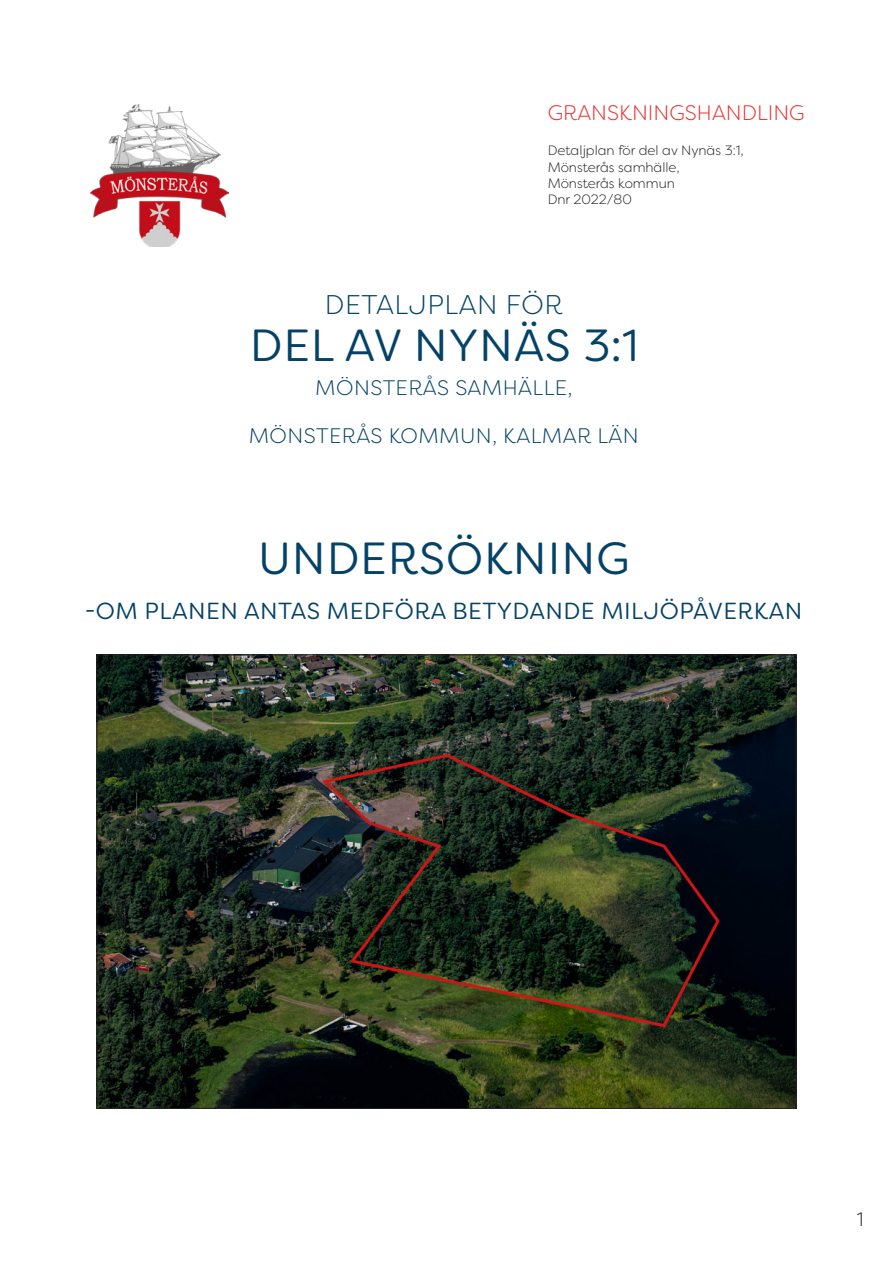
<style>
.page{position:relative;width:893px;height:1263px;background:#fff}
.page>*{position:absolute;margin:0;border:0;box-sizing:border-box;transform-origin:0 0}
.t1{font:45px "Filson Soft";letter-spacing:.02em;color:#044267}
.t2{font:300 27px "Filson Soft";letter-spacing:.02em;color:#044267}
.t3{font:23.25px "Filson Soft";letter-spacing:.02em;color:#044267}
.t4{font:300 21px "Filson Soft";letter-spacing:.02em;color:#044267}
.t5{font:300 21px "Filson Soft";color:#ee2d2d}
.t6{font:300 19.5px "Filson Soft";color:#231f20}
.t7{font:300 13.5px/16.2px "Filson Soft";color:#231f20}
</style>
<div class="page">
<img style="left:91px;top:104px;width:138px;height:143px">
<img style="left:99px;top:656px;width:695px;height:451px">
<p class="t5" style="left:548px;top:99px;width:259px">GRANSKNINGSHANDLING</p>
<p class="t7" style="left:548px;top:142px;width:198px">Detaljplan för del av Nynäs 3:1,<br>Mönsterås samhälle,</p>
<p class="t7" style="left:548px;top:175px;width:129px">Mönsterås kommun</p>
<p class="t7" style="left:548px;top:191px;width:86px">Dnr 2022/80</p>
<p class="t2" style="left:325px;top:288px;width:239px">DETALJPLAN FÖR</p>
<p class="t1" style="left:250px;top:317px;width:390px">DEL AV NYNÄS 3:1</p>
<p class="t4" style="left:315px;top:375px;width:259px">MÖNSTERÅS SAMHÄLLE,</p>
<p class="t4" style="left:249px;top:423px;width:392px">MÖNSTERÅS KOMMUN, KALMAR LÄN</p>
<p class="t1" style="left:258px;top:530px;width:373px">UNDERSÖKNING</p>
<p class="t3" style="left:85px;top:596px;width:719px">-OM PLANEN ANTAS MEDFÖRA BETYDANDE MILJÖPÅVERKAN</p>
<h3 class="t6" style="left:857px;top:1207px;width:8px">1</h3>
</div>
